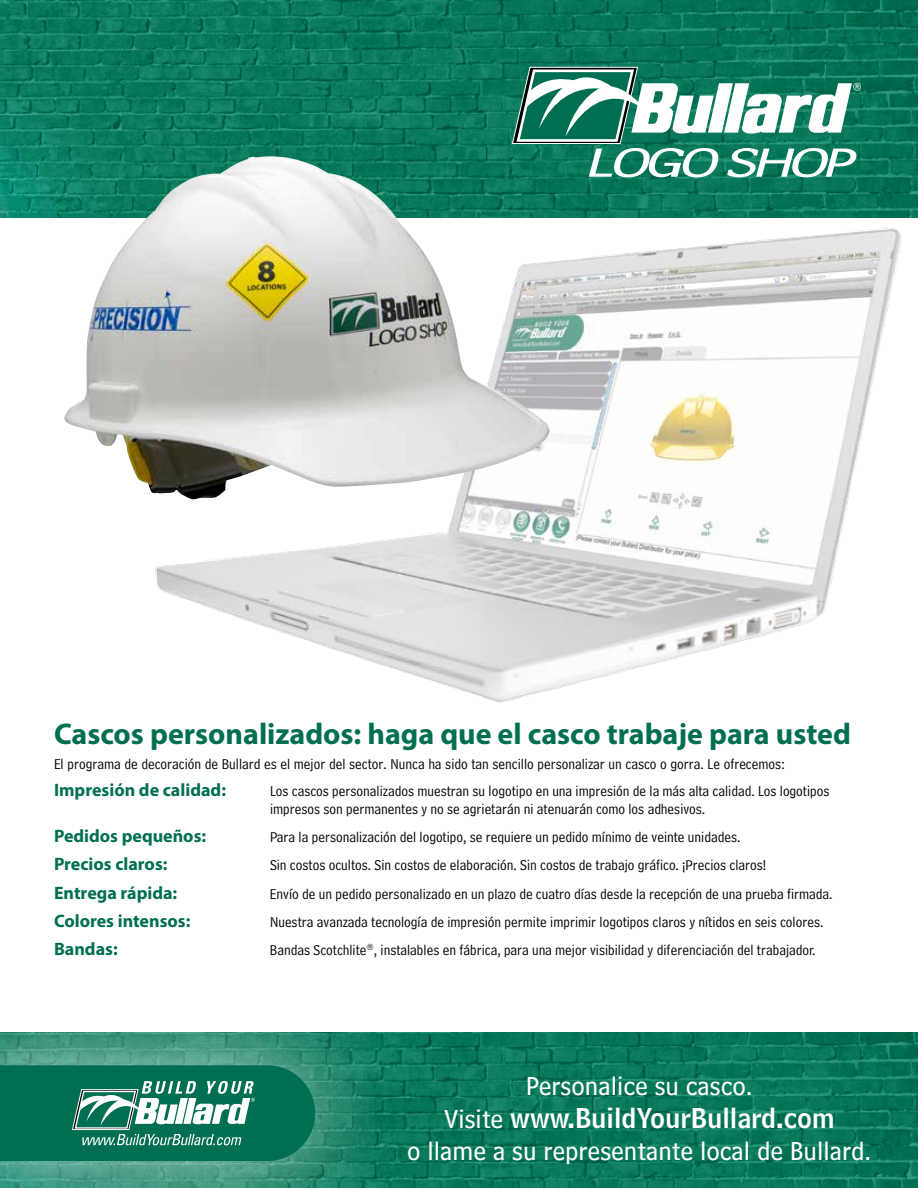
<style>
.page{position:relative;width:918px;height:1188px;background:#fff}
.page>*{position:absolute;margin:0;border:0;box-sizing:border-box;transform-origin:0 0}
.t1{font:700 30px "Myriad Pro";color:#006f51}
.t2{font:27px "Bell Centennial Sub Caption";color:#fff}
.t3{font:27px "Bell Centennial Name And Number";color:#fff}
.t4{font:700 18px "Myriad Pro";color:#006f51}
.t5{font:15px/18px "Bell Centennial Address";color:#000}
.s1{font-family:"Bell Centennial Sub Caption"}
</style>
<div class="page">
<img style="left:0;top:0;width:918px;height:217px">
<img style="left:155px;top:207px;width:763px;height:496px">
<img style="left:64px;top:156px;width:486px;height:344px">
<img style="left:375px;top:1032px;width:543px;height:156px">
<svg style="left:512px;top:67px;width:349px;height:110px"></svg>
<div style="left:0;top:1032px;width:375px;height:156px;background:#fff;opacity:.75"></div>
<svg style="left:0;top:1065px;width:315px;height:96px;background:#238268"></svg>
<h1 class="t1" style="left:54px;top:714px;width:798px">Cascos personalizados: haga que el casco trabaje para usted</h1>
<p class="t5" style="left:54px;top:755px;width:733px">El programa de decoración de Bullard es el mejor del sector. Nunca ha sido tan sencillo personalizar un casco o gorra. Le ofrecemos:</p>
<p class="t4" style="left:54px;top:778px;width:174px">Impresión de calidad:</p>
<p class="t5" style="left:270px;top:782px;width:561px">Los cascos personalizados muestran su logotipo en una impresión de la más alta calidad. Los logotipos impresos son permanentes y no se agrietarán ni atenuarán como los adhesivos.</p>
<p class="t4" style="left:54px;top:824px;width:154px">Pedidos pequeños:</p>
<p class="t5" style="left:270px;top:828px;width:472px">Para la personalización del logotipo, se requiere un pedido mínimo de veinte unidades.</p>
<p class="t4" style="left:54px;top:852px;width:115px">Precios claros:</p>
<p class="t5" style="left:270px;top:856px;width:498px">Sin costos ocultos. Sin costos de elaboración. Sin costos de trabajo gráfico. ¡Precios claros!</p>
<p class="t4" style="left:54px;top:881px;width:125px">Entrega rápida:</p>
<p class="t5" style="left:270px;top:885px;width:564px">Envío de un pedido personalizado en un plazo de cuatro días desde la recepción de una prueba firmada.</p>
<p class="t4" style="left:54px;top:909px;width:138px">Colores intensos:</p>
<p class="t5" style="left:270px;top:913px;width:555px">Nuestra avanzada tecnología de impresión permite imprimir logotipos claros y nítidos en seis colores.</p>
<p class="t4" style="left:54px;top:937px;width:65px">Bandas:</p>
<p class="t5" style="left:270px;top:941px;width:547px">Bandas Scotchlite<sup>®</sup>, instalables en fábrica, para una mejor visibilidad y diferenciación del trabajador.</p>
<h2 class="t2" style="left:526px;top:1070px;width:228px">Personalice su casco.</h2>
<h2 class="t3" style="left:444px;top:1101px;width:392px"><span class="s1">Visite</span> www.BuildYourBullard.com</h2>
<h2 class="t2" style="left:407px;top:1135px;width:466px">o llame a su representante local de Bullard.</h2>
</div>
